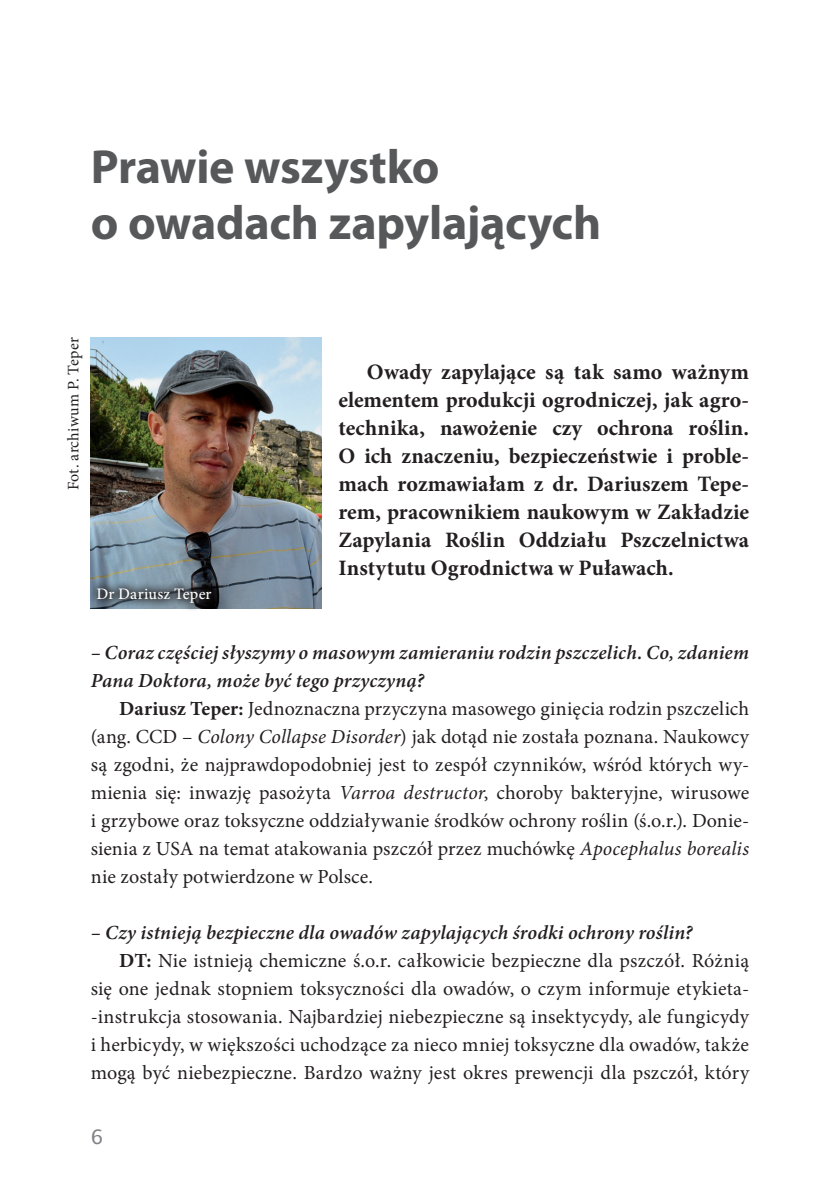
<style>
.page{position:relative;width:840px;height:1191px;background:#fff}
.page>*{position:absolute;margin:0;border:0;box-sizing:border-box;transform-origin:0 0}
.t1{font:700 48px/56px "Myriad Pro";letter-spacing:-.01em;color:#57585a}
.t2{font:700 22px/28px "Minion Pro";letter-spacing:.005em;color:#231f20;text-align:justify}
.t3{font:20px/28px "Minion Pro";letter-spacing:.01em;color:#231f20;text-align:justify}
.t4{font:italic 600 20px/28px "Minion Pro";letter-spacing:.01em;color:#231f20}
.t5{font:20px "Lucida Sans Unicode";color:#808285}
.t6{font:16px "Minion Pro";letter-spacing:.015em;color:#231f20}
.t7{font:500 16px "Minion Pro";letter-spacing:.015em;color:#fff}
.s1{font-weight:700}
.s2{font-style:italic}
</style>
<div class="page">
<img style="left:91px;top:337px;width:230px;height:271px">
<div style="left:87px;top:578px;width:134px;height:34px;background:#231f20;opacity:.75"></div>
<h1 class="t1" style="left:91px;top:137px;width:511px">Prawie wszystko<br>o owadach zapylających</h1>
<p class="t6" style="left:62px;top:490px;width:154px;rotate:-90deg">Fot. archiwum P. Teper</p>
<p class="t7" style="left:96px;top:583px;width:117px">Dr Dariusz Teper</p>
<p class="t2" style="left:338px;top:357px;width:412px;text-indent:28px">Owady zapylające są tak samo ważnym elementem produkcji ogrodniczej, jak agro&shy;technika, nawożenie czy ochrona roślin.<br>O ich znaczeniu, bezpieczeństwie i proble&shy;mach rozmawiałam z dr. Dariuszem Tepe&shy;rem, pracownikiem naukowym w Zakładzie Zapylania Roślin Oddziału Pszczelnictwa Instytutu Ogrodnictwa w Puławach.</p>
<p class="t4" style="left:91px;top:638px;width:659px">– Coraz częściej słyszymy o masowym zamieraniu rodzin pszczelich. Co, zdaniem<br>Pana Doktora, może być tego przyczyną?</p>
<p class="t3" style="left:91px;top:694px;width:659px;text-indent:28px"><span class="s1">Dariusz Teper:</span> Jednoznaczna przyczyna masowego ginięcia rodzin pszczelich (ang. CCD – <span class="s2">colony Collapse Disorder</span>) jak dotąd nie została poznana. Naukowcy są zgodni, że najprawdopodobniej jest to zespół czynników, wśród których wy&shy;mienia się: inwazję pasożyta <span class="s2">Varroa destructor</span>, choroby bakteryjne, wirusowe i grzybowe oraz toksyczne oddziaływanie środków ochrony roślin (ś.o.r.). Donie&shy;sienia z USA na temat atakowania pszczół przez muchówkę <span class="s2">Apocephalus borealis </span>nie zostały potwierdzone w Polsce.</p>
<p class="t4" style="left:91px;top:918px;width:603px">– Czy istnieją bezpieczne dla owadów zapylających środki ochrony roślin?</p>
<p class="t3" style="left:119px;top:946px;width:631px"><span class="s1">DT:</span> Nie istnieją chemiczne ś.o.r. całkowicie bezpieczne dla pszczół. Różnią</p>
<p class="t3" style="left:91px;top:974px;width:659px">się one jednak stopniem toksyczności dla owadów, o czym informuje etykieta-</p>
<p class="t3" style="left:91px;top:1002px;width:659px">-instrukcja stosowania. Najbardziej niebezpieczne są insektycydy, ale fungicydy</p>
<p class="t3" style="left:91px;top:1030px;width:659px">i herbicydy, w większości uchodzące za nieco mniej toksyczne dla owadów, także</p>
<p class="t3" style="left:91px;top:1058px;width:659px">mogą być niebezpieczne. Bardzo ważny jest okres prewencji dla pszczół, który</p>
<p class="t5" style="left:91px;top:1121px;width:14px">6</p>
</div>
